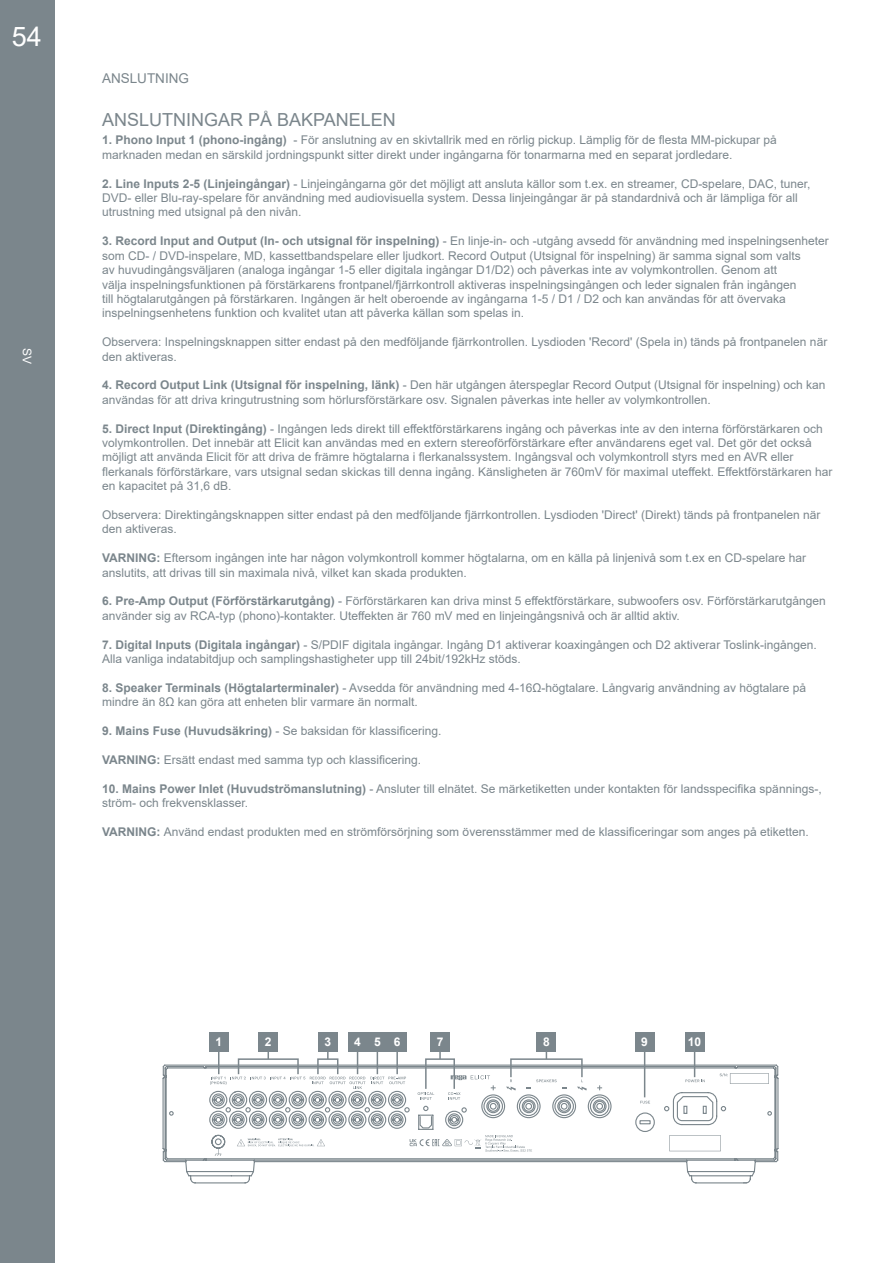
<style>
.page{position:relative;width:893px;height:1263px;background:#fff}
.page>*{position:absolute;margin:0;border:0;box-sizing:border-box;transform-origin:0 0}
.t1{font:27px "Arial";color:#fff}
.t2{font:18px "Arial";color:#7b868c}
.t3{font:13.5px "Arial";color:#7b868c}
.t4{font:12px/14.4px "Arial";color:#7b868c}
.t5{font:700 12px "Arial";color:#fff}
.t6{font:12px "Arial";color:#fff}
.s1{font-weight:700}
</style>
<div class="page">
<svg style="left:162px;top:1064px;width:617px;height:120px"></svg>
<div style="left:0;top:0;width:54px;height:1263px;background:#7b868c"></div>
<div style="left:209px;top:1032px;width:19px;height:19px;background:#7b868c"></div>
<div style="left:259px;top:1032px;width:19px;height:19px;background:#7b868c"></div>
<div style="left:318px;top:1032px;width:19px;height:19px;background:#7b868c"></div>
<div style="left:348px;top:1032px;width:19px;height:19px;background:#7b868c"></div>
<div style="left:368px;top:1032px;width:19px;height:19px;background:#7b868c"></div>
<div style="left:388px;top:1032px;width:19px;height:19px;background:#7b868c"></div>
<div style="left:430px;top:1032px;width:20px;height:19px;background:#7b868c"></div>
<div style="left:537px;top:1032px;width:19px;height:19px;background:#7b868c"></div>
<div style="left:635px;top:1032px;width:19px;height:19px;background:#7b868c"></div>
<div style="left:685px;top:1032px;width:19px;height:19px;background:#7b868c"></div>
<svg style="left:209px;top:1042px;width:560px;height:114px"></svg>
<h1 class="t1" style="left:12px;top:18px;width:32px">54</h1>
<p class="t6" style="left:35px;top:348px;width:18px;rotate:90deg">SV</p>
<p class="t3" style="left:102px;top:69px;width:89px">ANSLUTNING</p>
<h2 class="t2" style="left:102px;top:107px;width:295px">ANSLUTNINGAR PÅ BAKPANELEN</h2>
<p class="t4" style="left:102px;top:133px;width:676px"><span class="s1">1. Phono Input 1 (phono-ingång)</span> - För anslutning av en skivtallrik med en rörlig pickup. Lämplig för de flesta MM-pickupar på marknaden medan en särskild jordningspunkt sitter direkt under ingångarna för tonarmarna med en separat jordledare.</p>
<p class="t4" style="left:102px;top:176px;width:710px"><span class="s1">2. Line Inputs 2-5 (Linjeingångar)</span> - Linjeingångarna gör det möjligt att ansluta källor som t.ex. en streamer, CD-spelare, DAC, tuner,<br>DVD- eller Blu-ray-spelare för användning med audiovisuella system. Dessa linjeingångar är på standardnivå och är lämpliga för all utrustning med utsignal på den nivån.</p>
<p class="t4" style="left:102px;top:234px;width:728px"><span class="s1">3. Record Input and Output (In- och utsignal för inspelning)</span> - En linje-in- och -utgång avsedd för användning med inspelningsenheter som CD- / DVD-inspelare, MD, kassettbandspelare eller ljudkort. Record Output (Utsignal för inspelning) är samma signal som valts<br>av huvudingångsväljaren (analoga ingångar 1-5 eller digitala ingångar D1/D2) och påverkas inte av volymkontrollen. Genom att<br>välja inspelningsfunktionen på förstärkarens frontpanel/fjärrkontroll aktiveras inspelningsingången och leder signalen från ingången<br>till högtalarutgången på förstärkaren. Ingången är helt oberoende av ingångarna 1-5 / D1 / D2 och kan användas för att övervaka inspelningsenhetens funktion och kvalitet utan att påverka källan som spelas in.</p>
<p class="t4" style="left:102px;top:335px;width:727px">Observera: Inspelningsknappen sitter endast på den medföljande fjärrkontrollen. Lysdioden 'Record' (Spela in) tänds på frontpanelen när den aktiveras.</p>
<p class="t4" style="left:102px;top:378px;width:725px"><span class="s1">4. Record Output Link (Utsignal för inspelning, länk)</span> - Den här utgången återspeglar Record Output (Utsignal för inspelning) och kan användas för att driva kringutrustning som hörlursförstärkare osv. Signalen påverkas inte heller av volymkontrollen.</p>
<p class="t4" style="left:102px;top:421px;width:732px"><span class="s1">5. Direct Input (Direktingång)</span> - Ingången leds direkt till effektförstärkarens ingång och påverkas inte av den interna förförstärkaren och volymkontrollen. Det innebär att Elicit kan användas med en extern stereoförförstärkare efter användarens eget val. Det gör det också möjligt att använda Elicit för att driva de främre högtalarna i flerkanalssystem. Ingångsval och volymkontroll styrs med en AVR eller flerkanals förförstärkare, vars utsignal sedan skickas till denna ingång. Känsligheten är 760mV för maximal uteffekt. Effektförstärkaren har en kapacitet på 31,6 dB.</p>
<p class="t4" style="left:102px;top:507px;width:720px">Observera: Direktingångsknappen sitter endast på den medföljande fjärrkontrollen. Lysdioden 'Direct' (Direkt) tänds på frontpanelen när den aktiveras.</p>
<p class="t4" style="left:102px;top:551px;width:706px"><span class="s1">VARNING:</span> Eftersom ingången inte har någon volymkontroll kommer högtalarna, om en källa på linjenivå som t.ex en CD-spelare har anslutits, att drivas till sin maximala nivå, vilket kan skada produkten.</p>
<p class="t4" style="left:102px;top:594px;width:725px"><span class="s1">6. Pre-Amp Output (Förförstärkarutgång)</span> - Förförstärkaren kan driva minst 5 effektförstärkare, subwoofers osv. Förförstärkarutgången använder sig av RCA-typ (phono)-kontakter. Uteffekten är 760 mV med en linjeingångsnivå och är alltid aktiv.</p>
<p class="t4" style="left:102px;top:637px;width:716px"><span class="s1">7. Digital Inputs (Digitala ingångar)</span> - S/PDIF digitala ingångar. Ingång D1 aktiverar koaxingången och D2 aktiverar Toslink-ingången.<br>Alla vanliga indatabitdjup och samplingshastigheter upp till 24bit/192kHz stöds.</p>
<p class="t4" style="left:102px;top:680px;width:706px"><span class="s1">8. Speaker Terminals (Högtalarterminaler)</span> - Avsedda för användning med 4-16Ω-högtalare. Långvarig användning av högtalare på mindre än 8Ω kan göra att enheten blir varmare än normalt.</p>
<p class="t4" style="left:102px;top:723px;width:341px"><span class="s1">9. Mains Fuse (Huvudsäkring)</span> - Se baksidan för klassificering.</p>
<p class="t4" style="left:102px;top:752px;width:321px"><span class="s1">VARNING:</span> Ersätt endast med samma typ och klassificering.</p>
<p class="t4" style="left:102px;top:781px;width:721px"><span class="s1">10. Mains Power Inlet (Huvudströmanslutning)</span> - Ansluter till elnätet. Se märketiketten under kontakten för landsspecifika spännings-, ström- och frekvensklasser.</p>
<p class="t4" style="left:102px;top:824px;width:708px"><span class="s1">VARNING:</span> Använd endast produkten med en strömförsörjning som överensstämmer med de klassificeringar som anges på etiketten.</p>
<p class="t5" style="left:215px;top:1033px;width:8px">1</p>
<p class="t5" style="left:265px;top:1033px;width:8px">2</p>
<p class="t5" style="left:324px;top:1033px;width:8px">3</p>
<p class="t5" style="left:354px;top:1033px;width:48px">456</p>
<p class="t5" style="left:437px;top:1033px;width:8px">7</p>
<p class="t5" style="left:543px;top:1033px;width:8px">8</p>
<p class="t5" style="left:641px;top:1033px;width:8px">9</p>
<p class="t5" style="left:688px;top:1033px;width:15px">10</p>
</div>
